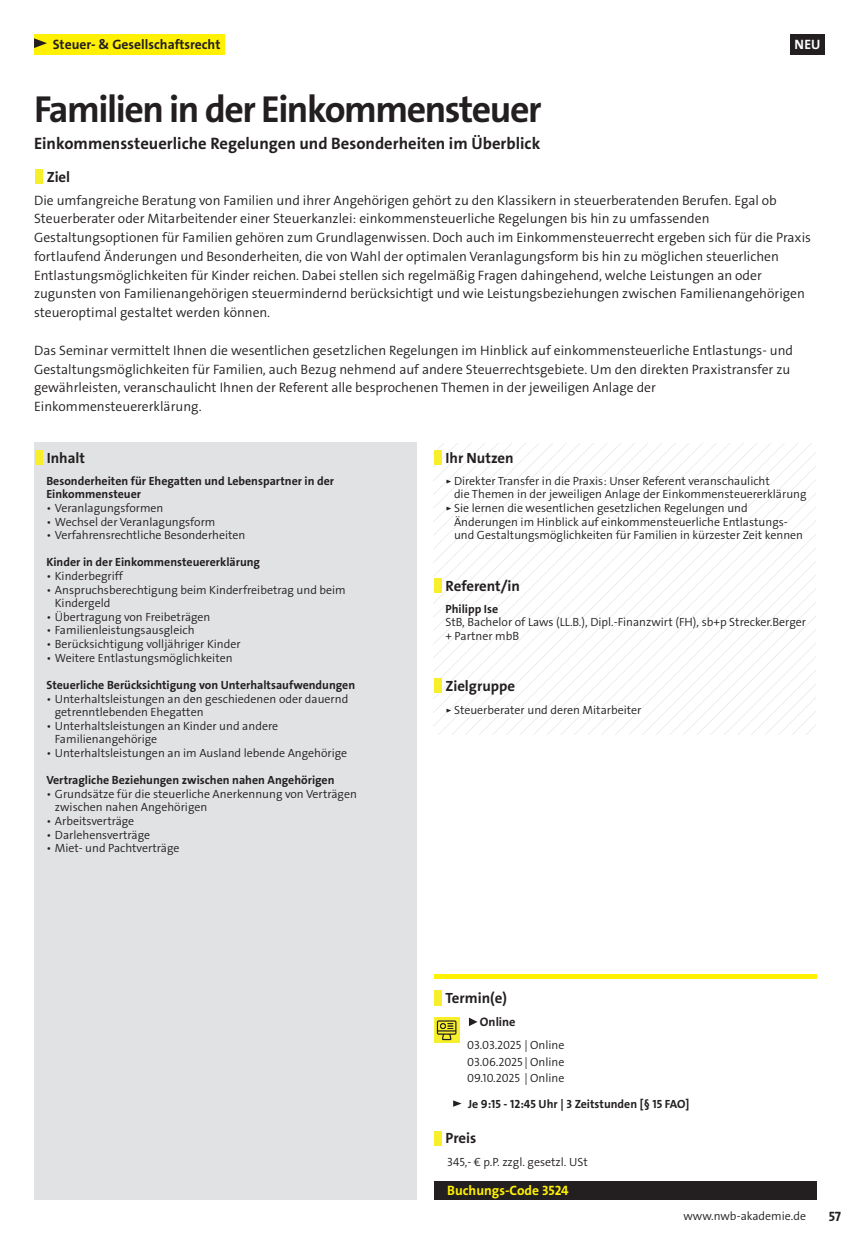
<style>
.page{position:relative;width:851px;height:1234px;background:#fff}
.page>*{position:absolute;margin:0;border:0;box-sizing:border-box;transform-origin:0 0}
.t1{font:37.8px "The Sans LP7 Bld";letter-spacing:-.04em;color:#231f20}
.t2{font:16.65px "The Sans LP7 Bld";color:#231f20}
.t3{font:14.85px "The Sans LP7 Bld";color:#231f20}
.t4{font:13.65px/18.8px "The Sans LP4 Se Lig";color:#231f20}
.t5{font:13.65px "The Sans LP7 Bld";color:#231f20}
.t6{font:13.65px "The Sans LP7 Bld";color:#fff101}
.t7{font:13.65px "The Sans LP7 Bld";color:#fff}
.t8{font:12.3px "The Sans LP7 Bld";color:#231f20}
.t9{font:11.85px/13.6px "The Sans LP4 Se Lig";color:#231f20}
.t10{font:11.85px/13.6px "The Sans LP7 Bld";color:#231f20}
</style>
<div class="page">
<div style="left:34px;top:34px;width:190px;height:20px;background:#fff101"></div>
<svg style="left:34px;top:38px;width:13px;height:10px"></svg>
<div style="left:790px;top:34px;width:34px;height:20px;background:#231f20"></div>
<div style="left:35px;top:169px;width:7px;height:15px;background:#f8ef2c"></div>
<div style="left:34px;top:443px;width:383px;height:756px;background:#e1e2e4"></div>
<div style="left:35px;top:450px;width:7px;height:15px;background:#f8ef2c"></div>
<svg style="left:433px;top:443px;width:383px;height:291px"></svg>
<div style="left:434px;top:450px;width:7px;height:15px;background:#f8ef2c"></div>
<div style="left:434px;top:578px;width:7px;height:15px;background:#f8ef2c"></div>
<div style="left:434px;top:678px;width:7px;height:14px;background:#f8ef2c"></div>
<div style="left:434px;top:973px;width:382px;height:5px;background:#fff101"></div>
<div style="left:434px;top:989px;width:7px;height:15px;background:#f8ef2c"></div>
<svg style="left:434px;top:1017px;width:25px;height:25px"></svg>
<svg style="left:437px;top:1020px;width:19px;height:19px"></svg>
<svg style="left:469px;top:1017px;width:8px;height:8px"></svg>
<svg style="left:453px;top:1100px;width:8px;height:6px"></svg>
<div style="left:434px;top:1130px;width:7px;height:15px;background:#f8ef2c"></div>
<div style="left:434px;top:1180px;width:382px;height:19px;background:#231f20"></div>
<p class="t5" style="left:53px;top:35px;width:169px">Steuer- &amp; Gesellschaftsrecht</p>
<p class="t7" style="left:794px;top:35px;width:27px">NEU</p>
<h1 class="t1" style="left:34px;top:85px;width:509px">Familien in der Einkommensteuer</h1>
<h2 class="t2" style="left:34px;top:132px;width:507px">Einkommenssteuerliche Regelungen und Besonderheiten im Überblick</h2>
<p class="t3" style="left:47px;top:167px;width:25px">Ziel</p>
<p class="t4" style="left:34px;top:191px;width:778px">Die umfangreiche Beratung von Familien und ihrer Angehörigen gehört zu den Klassikern in steuerberatenden Berufen. Egal ob Steuerberater oder Mitarbeitender einer Steuerkanzlei: einkommensteuerliche Regelungen bis hin zu umfassenden Gestaltungsoptionen für Familien gehören zum Grundlagenwissen. Doch auch im Einkommensteuerrecht ergeben sich für die Praxis fortlaufend Änderungen und Besonderheiten, die von Wahl der optimalen Veranlagungsform bis hin zu möglichen steuerlichen Entlastungsmöglichkeiten für Kinder reichen. Dabei stellen sich regelmäßig Fragen dahingehend, welche Leistungen an oder zugunsten von Familienangehörigen steuermindernd berücksichtigt und wie Leistungsbeziehungen zwischen Familienangehörigen steueroptimal gestaltet werden können.</p>
<p class="t4" style="left:34px;top:341px;width:760px">Das Seminar vermittelt Ihnen die wesentlichen gesetzlichen Regelungen im Hinblick auf einkommensteuerliche Entlastungs- und Gestaltungsmöglichkeiten für Familien, auch Bezug nehmend auf andere Steuerrechtsgebiete. Um den direkten Praxistransfer zu gewährleisten, veranschaulicht Ihnen der Referent alle besprochenen Themen in der jeweiligen Anlage der Einkommensteuererklärung.</p>
<p class="t3" style="left:47px;top:448px;width:40px">Inhalt</p>
<p class="t10" style="left:46px;top:474px;width:289px">Besonderheiten für Ehegatten und Lebenspartner in der<br>Einkommensteuer</p>
<p class="t9" style="left:46px;top:501px;width:118px">• Veranlagungsformen</p>
<p class="t9" style="left:46px;top:514px;width:170px">• Wechsel der Veranlagungsform</p>
<p class="t9" style="left:46px;top:528px;width:200px">• Verfahrensrechtliche Besonderheiten</p>
<p class="t10" style="left:46px;top:555px;width:215px">Kinder in der Einkommensteuererklärung</p>
<p class="t9" style="left:46px;top:569px;width:78px">• Kinderbegriff</p>
<p class="t9" style="left:55px;top:582px;width:292px;text-indent:-9px">• Anspruchsberechtigung beim Kinderfreibetrag und beim<br>Kindergeld</p>
<p class="t9" style="left:46px;top:610px;width:166px">• Übertragung von Freibeträgen</p>
<p class="t9" style="left:46px;top:623px;width:150px">• Familienleistungsausgleich</p>
<p class="t9" style="left:46px;top:637px;width:196px">• Berücksichtigung volljähriger Kinder</p>
<p class="t9" style="left:46px;top:650px;width:188px">• Weitere Entlastungsmöglichkeiten</p>
<p class="t10" style="left:46px;top:678px;width:310px">Steuerliche Berücksichtigung von Unterhaltsaufwendungen</p>
<p class="t9" style="left:55px;top:691px;width:295px;text-indent:-9px">• Unterhaltsleistungen an den geschiedenen oder dauernd getrenntlebenden Ehegatten</p>
<p class="t9" style="left:55px;top:718px;width:225px;text-indent:-9px">• Unterhaltsleistungen an Kinder und andere<br>Familienangehörige</p>
<p class="t9" style="left:46px;top:746px;width:302px">• Unterhaltsleistungen an im Ausland lebende Angehörige</p>
<p class="t10" style="left:46px;top:773px;width:289px">Vertragliche Beziehungen zwischen nahen Angehörigen</p>
<p class="t9" style="left:55px;top:787px;width:303px;text-indent:-9px">• Grundsätze für die steuerliche Anerkennung von Verträgen zwischen nahen Angehörigen</p>
<p class="t9" style="left:46px;top:814px;width:89px">• Arbeitsverträge</p>
<p class="t9" style="left:46px;top:827px;width:105px">• Darlehensverträge</p>
<p class="t9" style="left:46px;top:841px;width:135px">• Miet- und Pachtverträge</p>
<p class="t3" style="left:445px;top:448px;width:70px">Ihr Nutzen</p>
<p class="t9" style="left:445px;top:474px;width:326px">▹ Direkter Transfer in die Praxis: Unser Referent veranschaulicht</p>
<p class="t9" style="left:454px;top:487px;width:354px">die Themen in der jeweiligen Anlage der Einkommensteuererklärung</p>
<p class="t9" style="left:445px;top:501px;width:304px">▹ Sie lernen die wesentlichen gesetzlichen Regelungen und</p>
<p class="t9" style="left:454px;top:514px;width:335px">Änderungen im Hinblick auf einkommensteuerliche Entlastungs-</p>
<p class="t9" style="left:454px;top:528px;width:350px">und Gestaltungsmöglichkeiten für Familien in kürzester Zeit kennen</p>
<p class="t3" style="left:445px;top:576px;width:76px">Referent/in</p>
<p class="t10" style="left:445px;top:602px;width:54px">Philipp Ise</p>
<p class="t9" style="left:445px;top:615px;width:362px">StB, Bachelor of Laws (LL.B.), Dipl.-Finanzwirt (FH), sb+p Strecker.Berger + Partner mbB</p>
<p class="t3" style="left:445px;top:676px;width:71px">Zielgruppe</p>
<p class="t9" style="left:445px;top:702px;width:197px">▹ Steuerberater und deren Mitarbeiter</p>
<p class="t3" style="left:445px;top:988px;width:63px">Termin(e)</p>
<p class="t8" style="left:480px;top:1014px;width:37px">Online</p>
<p class="t9" style="left:467px;top:1037px;width:99px;line-height:16px;text-align:justify">03.03.2025 | Online 03.06.2025 | Online 09.10.2025 | Online</p>
<p class="t10" style="left:468px;top:1096px;width:223px">Je 9:15 - 12:45 Uhr | 3 Zeitstunden [§ 15 FAO]</p>
<p class="t3" style="left:445px;top:1128px;width:32px">Preis</p>
<p class="t9" style="left:447px;top:1155px;width:142px">345,- € p.P. zzgl. gesetzl. USt</p>
<p class="t6" style="left:447px;top:1181px;width:123px">Buchungs-Code 3524</p>
<p class="t9" style="left:683px;top:1208px;width:124px">www.nwb-akademie.de</p>
<p class="t5" style="left:828px;top:1207px;width:14px">57</p>
</div>
